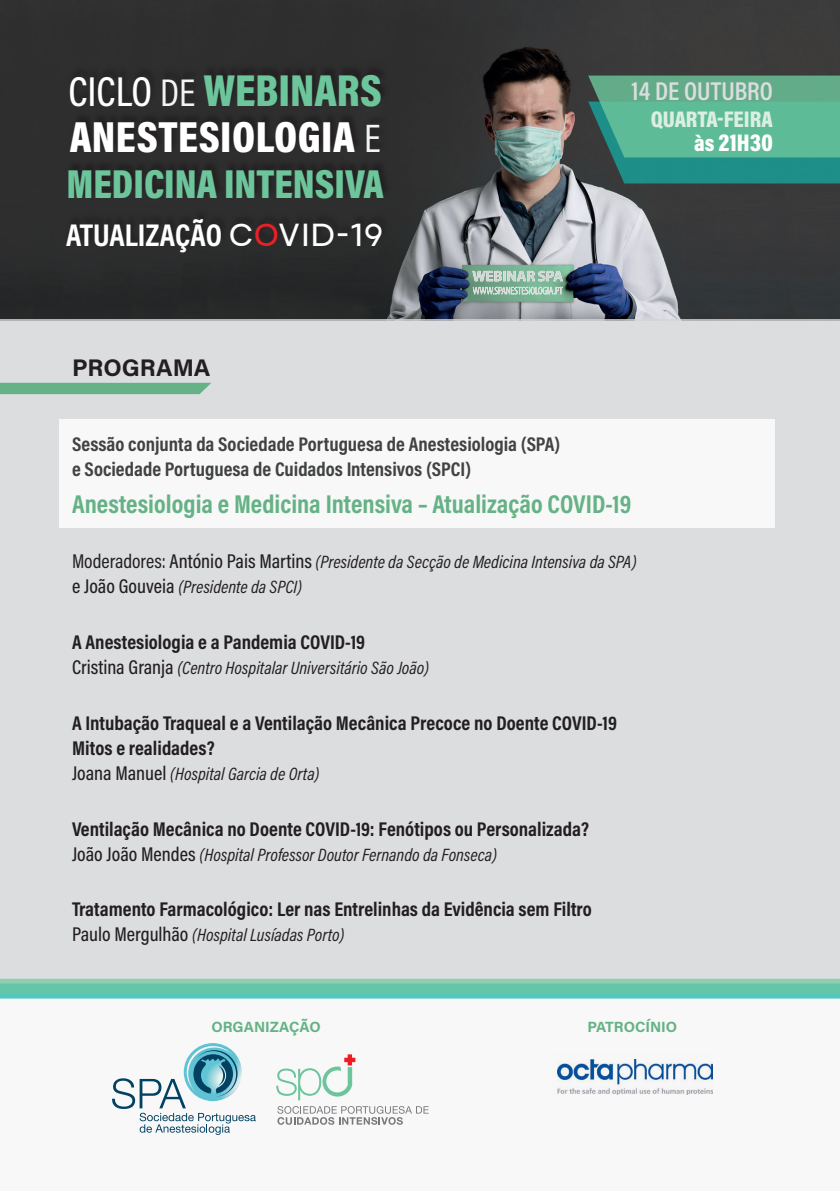
<style>
.page{position:relative;width:840px;height:1191px;background:#fff}
.page>*{position:absolute;margin:0;border:0;box-sizing:border-box;transform-origin:0 0}
.t1{font:900 45.4px "Acumin Pro Cond";color:#6cc59b}
.t2{font:900 44px "Acumin Pro Cond";letter-spacing:.01em;color:#fff}
.t3{font:900 41px "Acumin Pro Cond";color:#6cc59b}
.t4{font:700 31.8px "Acumin Pro Cond";letter-spacing:-.005em;color:#fff}
.t5{font:700 26px "Acumin Pro Cond";color:#64b285}
.t6{font:600 26px "Acumin Pro Cond";color:#dcdddf}
.t7{font:900 24.4px "Acumin Pro Cond";color:#fff}
.t8{font:700 24px "Acumin Pro";color:#231f20}
.t9{font:900 22.8px "Acumin Pro Cond";color:#dbeee2}
.t10{font:700 20px/25px "Acumin Pro Cond";color:#231f20}
.t11{font:700 20px/25px "Acumin Pro Cond";color:#414243}
.t12{font:italic 18px/25px "Acumin Pro Cond";color:#231f20}
.t13{font:700 14.8px "Acumin Pro";color:#64b285}
.s1{font-weight:500;font-size:42.2px;color:#fff}
.s2{font-weight:400;font-size:39px;color:#f2f3f4}
.s3{font-weight:400;font-size:40px;color:#f2f3f4}
.s4{font-family:"Nominee";font-weight:500}
.s5{font-family:"Nominee";font-weight:500;color:#ec1f25}
.s6{font-size:22.8px}
.s7{font-style:normal;font-size:20px}
.s8{font-weight:500;font-style:normal;font-size:20px}
</style>
<div class="page">
<img style="left:85px;top:0;width:754px;height:319px">
<div style="left:0;top:0;width:85px;height:319px;background:#2e2e2f"></div>
<img style="left:62px;top:55px;width:332px;height:201px">
<svg style="left:588px;top:76px;width:251px;height:107px;background:#4da58a"></svg>
<img style="left:472px;top:271px;width:90px;height:23px">
<div style="left:0;top:319px;width:839px;height:872px;background:#dcdddf"></div>
<div style="left:0;top:998px;width:839px;height:193px;background:#f8f8f8"></div>
<svg style="left:0;top:978px;width:839px;height:20px;background:#6fc7b0"></svg>
<div style="left:60px;top:419px;width:714px;height:108px;background:#f8f8f8"></div>
<svg style="left:112px;top:1043px;width:144px;height:92px"></svg>
<div style="left:0;top:383px;width:211px;height:11px;background:#64b285"></div>
<img style="left:557px;top:1059px;width:155px;height:35px">
<svg style="left:276px;top:1054px;width:79px;height:46px"></svg>
<svg style="left:277px;top:1106px;width:151px;height:18px"></svg>
<h1 class="t1" style="left:68px;top:60px;width:314px"><span class="s1">CICLO</span> <span class="s2">DE</span> WEBINARS</h1>
<h2 class="t2" style="left:70px;top:108px;width:312px">ANESTESIOLOGIA <span class="s3">E</span></h2>
<h3 class="t3" style="left:66px;top:157px;width:319px">MEDICINA INTENSIVA</h3>
<h3 class="t4" style="left:66px;top:214px;width:319px">ATUALIZAÇÃO <span class="s4">C</span><span class="s5">O</span><span class="s4">VID-19</span></h3>
<h3 class="t8" style="left:72px;top:351px;width:140px">PROGRAMA</h3>
<h3 class="t6" style="left:631px;top:74px;width:143px">14 DE OUTUBRO</h3>
<p class="t9" style="left:650px;top:104px;width:124px">QUARTA-FEIRA</p>
<h3 class="t7" style="left:693px;top:127px;width:80px"><span class="s6">às</span> 21H30</h3>
<p class="t11" style="left:72px;top:431px;width:489px">Sessão conjunta da Sociedade Portuguesa de Anestesiologia (SPA) e Sociedade Portuguesa de Cuidados Intensivos (SPCI)</p>
<h3 class="t5" style="left:72px;top:486px;width:560px">Anestesiologia e Medicina Intensiva – Atualização COVID-19</h3>
<p class="t12" style="left:72px;top:549px;width:565px"><span class="s7">Moderadores:</span> <span class="s8">António Pais Martins</span> (Presidente da Secção de Medicina Intensiva da SPA) <span class="s8">e João Gouveia</span> (Presidente da SPCI)</p>
<p class="t10" style="left:72px;top:629px;width:294px">A Anestesiologia e a Pandemia COVID‐19</p>
<p class="t12" style="left:72px;top:655px;width:358px"><span class="s8">Cristina Granja</span> (Centro Hospitalar Universitário São João)</p>
<p class="t10" style="left:72px;top:710px;width:546px">A Intubação Traqueal e a Ventilação Mecânica Precoce no Doente COVID‐19<br>Mitos e realidades?</p>
<p class="t12" style="left:72px;top:761px;width:249px"><span class="s8">Joana Manuel</span> (Hospital Garcia de Orta)</p>
<p class="t10" style="left:72px;top:815px;width:518px">Ventilação Mecânica no Doente COVID‐19: Fenótipos ou Personalizada?</p>
<p class="t12" style="left:72px;top:841px;width:426px"><span class="s8">João João Mendes</span> (Hospital Professor Doutor Fernando da Fonseca)</p>
<p class="t10" style="left:72px;top:896px;width:521px">Tratamento Farmacológico: Ler nas Entrelinhas da Evidência sem Filtro</p>
<p class="t12" style="left:72px;top:922px;width:273px"><span class="s8">Paulo Mergulhão</span> (Hospital Lusíadas Porto)</p>
<p class="t13" style="left:211px;top:1016px;width:111px">ORGANIZAÇÃO</p>
<p class="t13" style="left:587px;top:1016px;width:91px">PATROCÍNIO</p>
</div>
